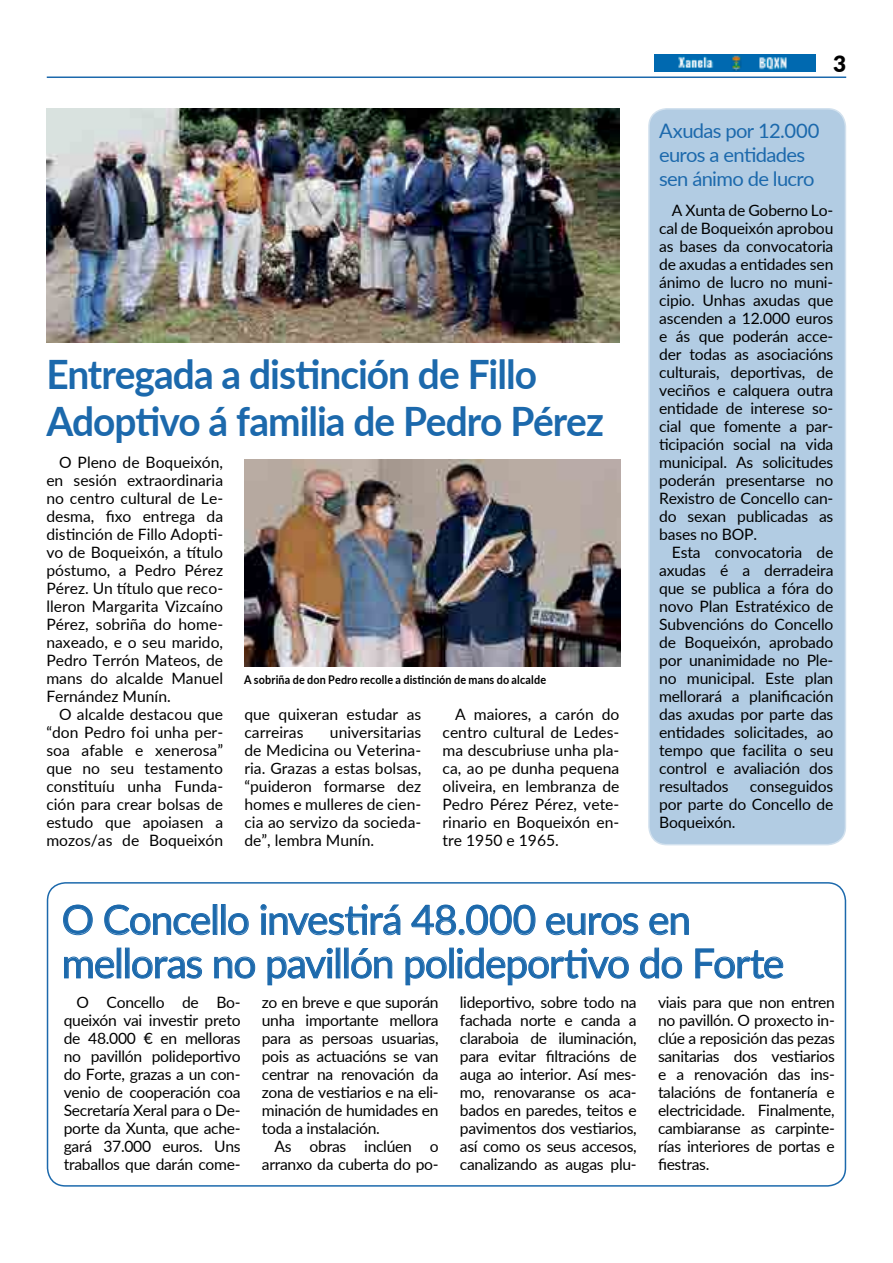
<style>
.page{position:relative;width:893px;height:1263px;background:#fff}
.page>*{position:absolute;margin:0;border:0;box-sizing:border-box;transform-origin:0 0}
.t1{font:40.5px/43.5px "Lato";letter-spacing:-.025em;color:#1c69ac}
.t2{font:700 40.5px/46.5px "Lato";letter-spacing:-.025em;color:#1c69ac;scale:.96 1}
.t3{font:900 22.5px "Lato";color:#000}
.t4{font:19.95px/24px "Lato";letter-spacing:-.03em;color:#1c69ac}
.t5{font:15.6px/18px "Lato";letter-spacing:-.01em;color:#000;text-align:justify}
.t6{font:700 12px "Lato";letter-spacing:.015em;color:#000;scale:.9 1}
</style>
<div class="page">
<hr style="left:47px;top:77px;width:799px;height:1px;background:#1c69ac">
<img style="left:655px;top:54px;width:161px;height:17px">
<div style="left:649px;top:109px;width:196px;height:736px;background:#b2cce3;border-radius:18px"></div>
<div style="left:648px;top:108px;width:198px;height:737px;border:2px solid #d2e1ee;border-radius:18px"></div>
<img style="left:47px;top:108px;width:573px;height:234px">
<div style="left:47px;top:882px;width:799px;height:305px;border:2px solid #1c69ac;border-radius:18px"></div>
<svg style="left:63px;top:904px;width:626px;height:81px"></svg>
<svg style="left:695px;top:948px;width:89px;height:31px"></svg>
<img style="left:244px;top:459px;width:376px;height:207px">
<h1 class="t2" style="left:46px;top:350px;width:582px">Entregada a distinción de Fillo<br>Adoptivo á familia de Pedro Pérez</h1>
<p class="t5" style="left:46px;top:453px;width:178px;text-indent:13px">O Pleno de Boqueixón, en sesión extraordinaria no centro cultural de Le&shy;desma, fixo entrega da distinción de Fillo Adopti&shy;vo de Boqueixón, a título póstumo, a Pedro Pérez Pérez. Un título que reco&shy;lleron Margarita Vizcaíno Pérez, sobriña do home&shy;naxeado, e o seu marido, Pedro Terrón Mateos, de mans do alcalde Manuel Fernández Munín.</p>
<p class="t5" style="left:46px;top:705px;width:178px;text-indent:13px">O alcalde destacou que “don Pedro foi unha per&shy;soa afable e xenerosa” que no seu testamento constituíu unha Funda&shy;ción para crear bolsas de estudo que apoiasen a mozos/as de Boqueixón</p>
<p class="t5" style="left:244px;top:705px;width:178px">que quixeran estudar as carreiras</p>
<p class="t6" style="left:244px;top:671px;width:337px">A sobriña de don Pedro recolle a distinción de mans do alcalde</p>
<p class="t5" style="left:443px;top:705px;width:178px;text-indent:13px">A maiores, a carón do centro cultural de Ledes&shy;ma descubriuse unha pla&shy;ca, ao pe dunha pequena oliveira, en lembranza de Pedro Pérez Pérez, vete&shy;rinario en Boqueixón en&shy;tre 1950 e 1965.</p>
<p class="t5" style="left:244px;top:723px;width:178px;text-indent:86px">universitarias de Medicina ou Veterina&shy;ria. Grazas a estas bolsas, “puideron formarse dez homes e mulleres de cien&shy;cia ao servizo da socieda&shy;de”, lembra Munín.</p>
<h2 class="t3" style="left:833px;top:47px;width:15px">3</h2>
<p class="t4" style="left:659px;top:118px;width:162px">Axudas por 12.000 euros a entidades sen ánimo de lucro</p>
<p class="t5" style="left:659px;top:201px;width:176px;text-indent:13px">A Xunta de Goberno Lo&shy;cal de Boqueixón aprobou as bases da convocatoria de axudas a entidades sen ánimo de lucro no muni&shy;cipio. Unhas axudas que ascenden a 12.000 euros e ás que poderán acce&shy;der todas as asociacións culturais, deportivas, de veciños e calquera outra entidade de interese so&shy;cial que fomente a par&shy;ticipación social na vida municipal. As solicitudes poderán presentarse no Rexistro de Concello can&shy;do sexan publicadas as bases no BOP.</p>
<p class="t5" style="left:659px;top:543px;width:176px;text-indent:13px">Esta convocatoria de axudas é a derradeira que se publica a fóra do novo Plan Estratéxico de Subvencións do Concello de Boqueixón, aprobado por unanimidade no Ple&shy;no municipal. Este plan mellorará a planificación das axudas por parte das entidades solicitades, ao tempo que facilita o seu control e avaliación dos resultados</p>
<p class="t5" style="left:659px;top:777px;width:176px;text-indent:91px">conseguidos por parte do Concello de Boqueixón.</p>
<h1 class="t1" style="left:62px;top:896px;width:724px">O Concello investirá 48.000 euros en melloras no pavillón polideportivo do Forte</h1>
<p class="t5" style="left:64px;top:993px;width:178px;text-indent:13px">O Concello de Bo&shy;queixón vai investir preto de 48.000 € en melloras no pavillón polideportivo do Forte, grazas a un con&shy;venio de cooperación coa Secretaría Xeral para o De&shy;porte da Xunta, que ache&shy;gará 37.000 euros. Uns traballos que darán come-</p>
<p class="t5" style="left:262px;top:993px;width:178px">zo en breve e que suporán unha importante mellora para as persoas usuarias, pois as actuacións se van centrar na renovación da zona de vestiarios e na eli&shy;minación de humidades en toda a instalación.</p>
<p class="t5" style="left:460px;top:993px;width:178px">lideportivo, sobre todo na fachada norte e canda a claraboia de iluminación, para evitar filtracións de auga ao interior. Así mes&shy;mo, renovaranse os aca&shy;bados en paredes, teitos e pavimentos dos vestiarios, así como os seus accesos, canalizando as augas plu-</p>
<p class="t5" style="left:658px;top:993px;width:178px">viais para que non entren no pavillón. O proxecto in&shy;clúe a reposición das pezas sanitarias dos vestiarios e a renovación das ins&shy;talacións de fontanería e electricidade. Finalmente, cambiaranse as carpinte&shy;rías interiores de portas e fiestras.</p>
<p class="t5" style="left:262px;top:1137px;width:178px;text-align:right">As obras inclúen o arranxo da cuberta do po-</p>
</div>
